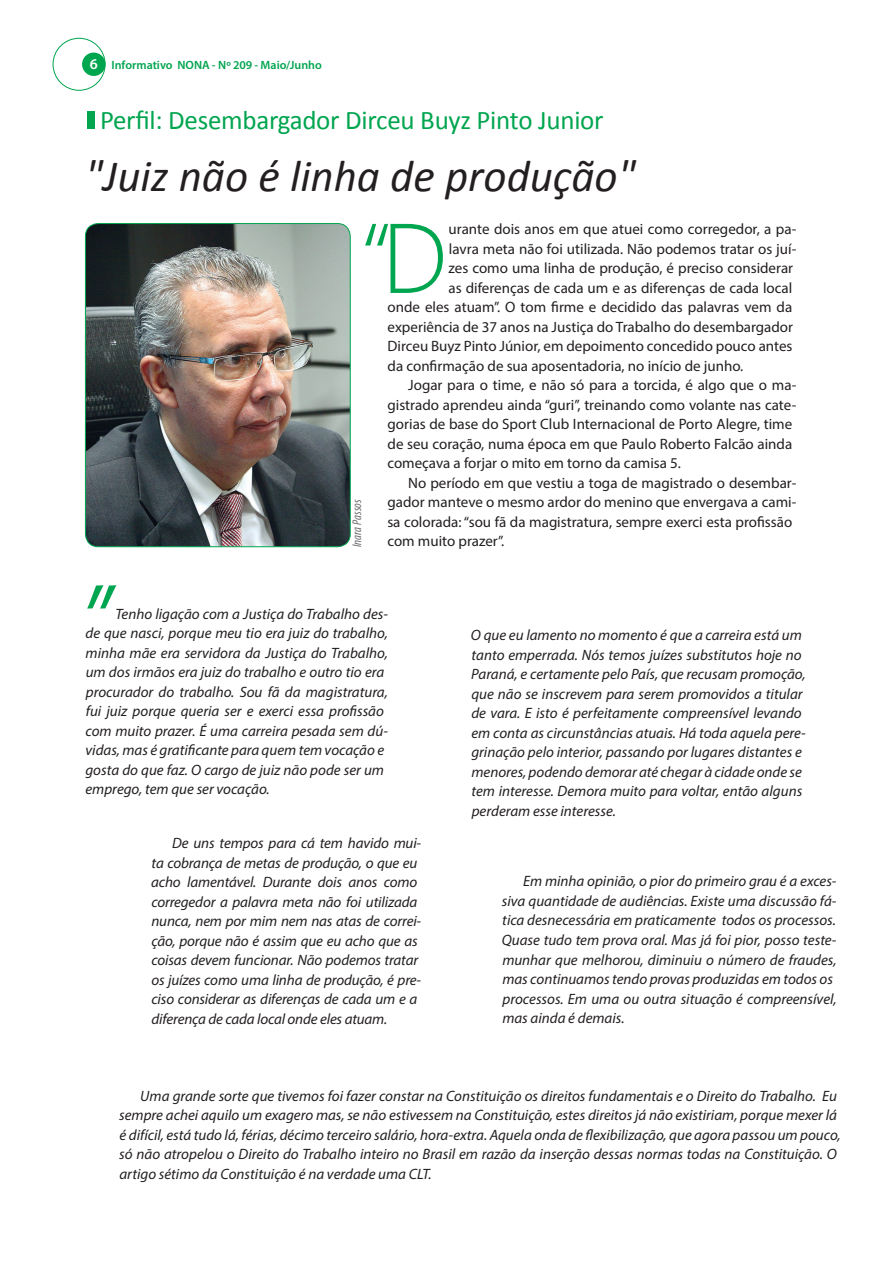
<style>
.page{position:relative;width:893px;height:1263px;background:#fff}
.page>*{position:absolute;margin:0;border:0;box-sizing:border-box;transform-origin:0 0}
.texto_internas{font:300 98.55px "Segoe UI";color:#00a54f}
.titulo_noticias{font:italic 45px "Calibri";color:#231f20}
.titulo_noticias-2{font:27px "Calibri";letter-spacing:-.01em;color:#00a54f}
.texto_internas-2{font:italic 15px/19.5px "Myriad Pro";color:#231f20}
.texto_internas-3{font:15px/19.5px "Myriad Pro";color:#231f20}
.t1{font:italic condensed 12.75px "Myriad Pro";letter-spacing:.005em;color:#6c6d70}
.t2{font:600 12px "Myriad Pro";color:#00a54f}
.s1{font-size:15px;color:#fff}
</style>
<div class="page">
<div style="left:82px;top:53px;width:23px;height:23px;background:#00a54f;border-radius:50%"></div>
<div style="left:53px;top:38px;width:52px;height:53px;border:1px solid #00a54f;border-radius:50%"></div>
<img style="left:85px;top:224px;width:265px;height:323px">
<div style="left:85px;top:223px;width:266px;height:324px;border:1px solid #00a54f;border-radius:13px"></div>
<svg style="left:87px;top:112px;width:8px;height:17px"></svg>
<svg style="left:87px;top:585px;width:29px;height:24px"></svg>
<p class="t2" style="left:90px;top:57px;width:234px"><span class="s1">6</span> Informativo NONA - Nº 209 - Maio/Junho</p>
<p class="titulo_noticias-2" style="left:100px;top:103px;width:505px">Perfil: Desembargador Dirceu Buyz Pinto Junior</p>
<p class="titulo_noticias" style="left:85px;top:145px;width:552px">"Juiz não é linha de produção"</p>
<p class="texto_internas" style="left:360px;top:190px;width:90px">“D</p>
<p class="texto_internas-3" style="left:449px;top:219px;width:349px">urante dois anos em que atuei como corregedor, a pa-</p>
<p class="texto_internas-3" style="left:449px;top:239px;width:349px">lavra meta não foi utilizada. Não podemos tratar os juí-</p>
<p class="texto_internas-3" style="left:449px;top:258px;width:346px">zes como uma linha de produção, é preciso considerar</p>
<p class="texto_internas-3" style="left:449px;top:278px;width:345px">as diferenças de cada um e as diferenças de cada local</p>
<p class="texto_internas-3" style="left:388px;top:297px;width:406px">onde eles atuam”. O tom firme e decidido das palavras vem da</p>
<p class="texto_internas-3" style="left:388px;top:317px;width:407px">experiência de 37 anos na Justiça do Trabalho do desembargador</p>
<p class="texto_internas-3" style="left:388px;top:336px;width:406px">Dirceu Buyz Pinto Júnior, em depoimento concedido pouco antes</p>
<p class="texto_internas-3" style="left:388px;top:356px;width:357px">da confirmação de sua aposentadoria, no início de junho.</p>
<p class="texto_internas-3" style="left:387px;top:375px;width:410px;text-indent:21px">Jogar para o time, e não só para a torcida, é algo que o ma&shy;gistrado aprendeu ainda “guri”, treinando como volante nas cate&shy;gorias de base do Sport Club Internacional de Porto Alegre, time de seu coração, numa época em que Paulo Roberto Falcão ainda começava a forjar o mito em torno da camisa 5.</p>
<p class="texto_internas-3" style="left:387px;top:473px;width:410px;text-indent:21px">No período em que vestiu a toga de magistrado o desembar&shy;gador manteve o mesmo ardor do menino que envergava a cami&shy;sa colorada: “sou fã da magistratura, sempre exerci esta profissão com muito prazer”.</p>
<p class="t1" style="left:349px;top:547px;width:49px;rotate:-90deg">Inara Passos</p>
<p class="texto_internas-2" style="left:85px;top:604px;width:304px;text-indent:30px">Tenho ligação com a Justiça do Trabalho des&shy;de que nasci, porque meu tio era juiz do trabalho, minha mãe era servidora da Justiça do Trabalho, um dos irmãos era juiz do trabalho e outro tio era procurador do trabalho. Sou fã da magistratura, fui juiz porque queria ser e exerci essa profissão com muito prazer. É uma carreira pesada sem dú&shy;vidas, mas é gratificante para quem tem vocação e gosta do que faz. O cargo de juiz não pode ser um emprego, tem que ser vocação.</p>
<p class="texto_internas-2" style="left:151px;top:833px;width:271px;text-indent:21px">De uns tempos para cá tem havido mui&shy;ta cobrança de metas de produção, o que eu acho lamentável. Durante dois anos como corregedor a palavra meta não foi utilizada nunca, nem por mim nem nas atas de correi&shy;ção, porque não é assim que eu acho que as coisas devem funcionar. Não podemos tratar os juízes como uma linha de produção, é pre&shy;ciso considerar as diferenças de cada um e a diferença de cada local onde eles atuam.</p>
<p class="texto_internas-2" style="left:471px;top:625px;width:336px">O que eu lamento no momento é que a carreira está um tanto emperrada. Nós temos juízes substitutos hoje no Paraná, e certamente pelo País, que recusam promoção, que não se inscrevem para serem promovidos a titular de vara. E isto é perfeitamente compreensível levando em conta as circunstâncias atuais. Há toda aquela pere&shy;grinação pelo interior, passando por lugares distantes e menores, podendo demorar até chegar à cidade onde se tem interesse. Demora muito para voltar, então alguns perderam esse interesse.</p>
<p class="texto_internas-2" style="left:502px;top:871px;width:336px;text-indent:21px">Em minha opinião, o pior do primeiro grau é a exces&shy;siva quantidade de audiências. Existe uma discussão fá&shy;tica desnecessária em praticamente todos os processos.<br>Quase tudo tem prova oral. Mas já foi pior, posso teste&shy;munhar que melhorou, diminuiu o número de fraudes, mas continuamos tendo provas produzidas em todos os processos. Em uma ou outra situação é compreensível, mas ainda é demais.</p>
<p class="texto_internas-2" style="left:119px;top:1086px;width:723px;text-indent:21px">Uma grande sorte que tivemos foi fazer constar na Constituição os direitos fundamentais e o Direito do Trabalho. Eu sempre achei aquilo um exagero mas, se não estivessem na Constituição, estes direitos já não existiriam, porque mexer lá é difícil, está tudo lá, férias, décimo terceiro salário, hora-extra. Aquela onda de flexibilização, que agora passou um pouco, só não atropelou o Direito do Trabalho inteiro no Brasil em razão da inserção dessas normas todas na Constituição. O artigo sétimo da Constituição é na verdade uma CLT.</p>
</div>
